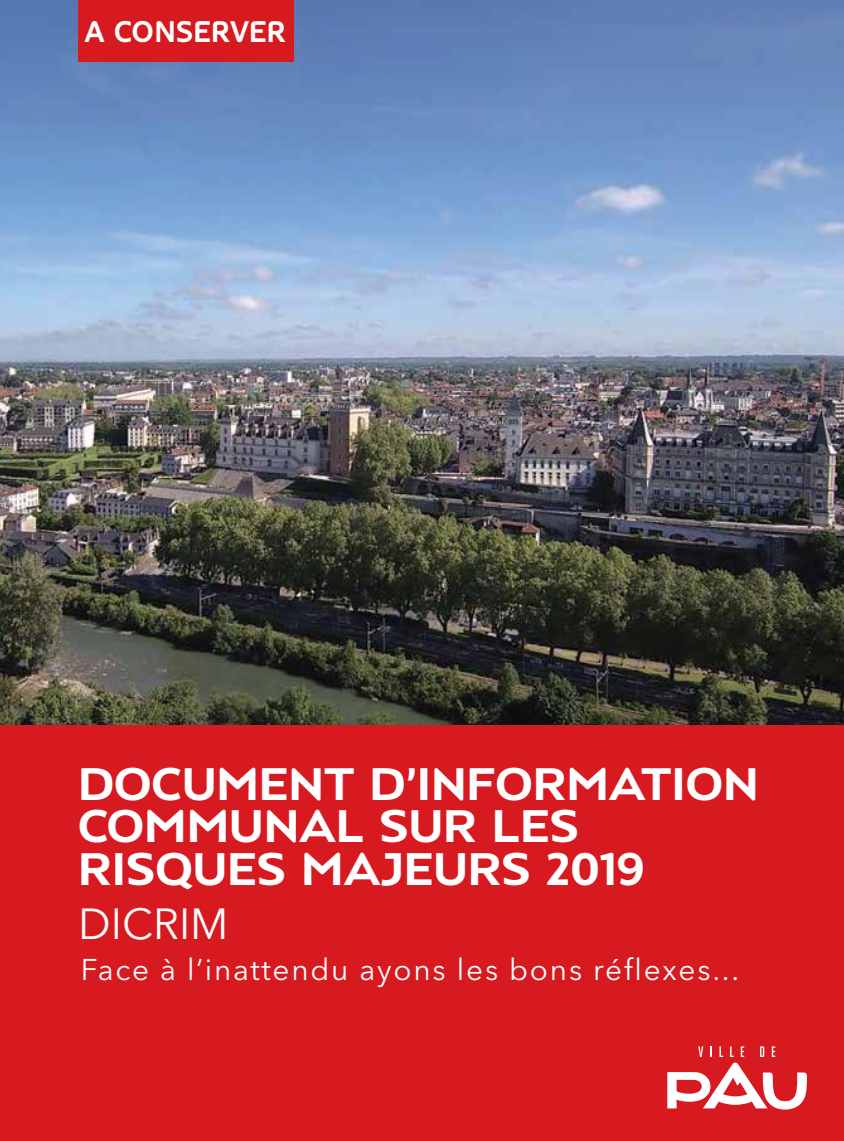
<style>
.page{position:relative;width:844px;height:1141px;background:#fff}
.page>*{position:absolute;margin:0;border:0;box-sizing:border-box;transform-origin:0 0}
.t1{font:45.68px/42.5px "Pau Display";color:#fff}
.t2{font:43.05px "Avenir Next LT Pro";color:#fff}
.t3{font:29.75px "Avenir Next LT Pro";letter-spacing:.06em;color:#fff}
.t4{font:700 29.75px "Oblik";letter-spacing:-.005em;color:#fff}
</style>
<div class="page">
<img style="left:0;top:0;width:843px;height:726px">
<div style="left:78px;top:0;width:215px;height:61px;background:#d71920"></div>
<div style="left:0;top:726px;width:843px;height:415px;background:#d71920"></div>
<svg style="left:667px;top:1046px;width:139px;height:64px"></svg>
<p class="t4" style="left:84px;top:15px;width:203px">A CONSERVER</p>
<p class="t1" style="left:78px;top:762px;width:681px">DOCUMENT D’INFORMATION<br>COMMUNAL SUR LES<br>RISQUES MAJEURS 2019</p>
<p class="t2" style="left:78px;top:899px;width:152px">DICRIM</p>
<p class="t3" style="left:81px;top:951px;width:659px">Face à l’inattendu ayons les bons réflexes...</p>
</div>
